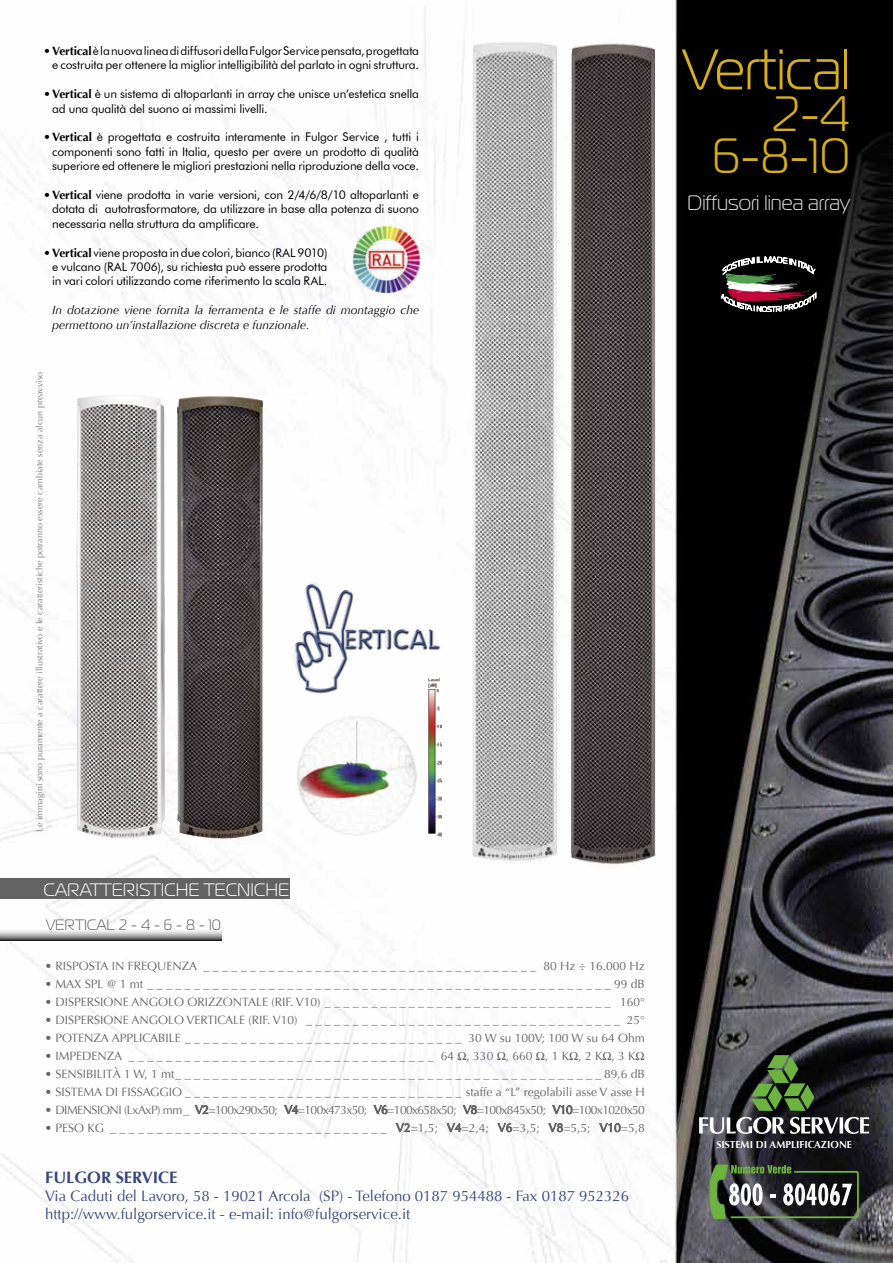
<style>
.page{position:relative;width:893px;height:1263px;background:#fff}
.page>*{position:absolute;margin:0;border:0;box-sizing:border-box;transform-origin:0 0}
.t1{font:57px "Magistral A";color:#d5af1d}
.t2{font:49.5px/42px "Magistral A";color:#d5af1d;text-align:right}
.t3{font:21px "Magistral A";color:#d6d6d6}
.t4{font:18px "Magistral A";color:#fff}
.t5{font:700 16.5px "Optima";color:#39467c}
.t6{font:15px/18px "Optima";color:#39467c}
.t7{font:15px "Magistral A";color:#636363}
.t8{font:12px/14.4px "Futura BT";letter-spacing:-.01em;color:#000;text-align:justify}
.t9{font:12px "Optima";color:#636363}
.t10{font:italic 12px/14.4px "Optima";letter-spacing:.005em;color:#000}
.t11{font:12px "Optima";letter-spacing:-.05em;color:#636363}
.t12{font:700 10.2px "Optima";color:#fff}
.t13{font:9px "Optima";color:#7c7c7c}
.s1{font-family:"Optima"}
.s2{font-family:"Optima";font-weight:700}
</style>
<div class="page">
<img style="left:0;top:0;width:893px;height:1263px">
<div style="left:0;top:878px;width:289px;height:21px;background:#636363"></div>
<img style="left:293px;top:579px;width:148px;height:118px">
<img style="left:76px;top:395px;width:89px;height:444px">
<img style="left:472px;top:35px;width:85px;height:834px">
<img style="left:571px;top:39px;width:84px;height:829px">
<img style="left:177px;top:396px;width:86px;height:443px">
<svg style="left:0;top:927px;width:221px;height:13px"></svg>
<div style="left:720px;top:255px;width:103px;height:64px;background:#000"></div>
<svg style="left:721px;top:256px;width:96px;height:56px"></svg>
<img style="left:296px;top:715px;width:77px;height:121px">
<img style="left:426px;top:677px;width:17px;height:160px">
<img style="left:353px;top:226px;width:68px;height:66px">
<svg style="left:709px;top:1164px;width:150px;height:55px;background:#4f5a4b"></svg>
<svg style="left:751px;top:1055px;width:63px;height:56px;background:#41612e"></svg>
<svg style="left:699px;top:1117px;width:170px;height:17px"></svg>
<p class="t8" style="left:44px;top:43px;width:377px;text-align:right"><span class="s1">•</span><span class="s2">Vertical</span> è la nuova linea di diffusori della Fulgor Service pensata, progettata e costruita per ottenere la miglior intelligibilità del parlato in ogni struttura.</p>
<p class="t8" style="left:52px;top:87px;width:368px;text-indent:-9px"><span class="s1">•</span><span class="s2">Vertical</span> è un sistema di altoparlanti in array che unisce un’estetica snella ad una qualità del suono ai massimi livelli.</p>
<p class="t8" style="left:52px;top:130px;width:368px;text-indent:-9px"><span class="s1">•</span><span class="s2">Vertical</span> è progettata e costruita interamente in Fulgor Service , tutti i componenti sono fatti in Italia, questo per avere un prodotto di qualità superiore ed ottenere le migliori prestazioni nella riproduzione della voce.</p>
<p class="t8" style="left:52px;top:187px;width:368px;text-indent:-9px"><span class="s1">•</span><span class="s2">Vertical</span> viene prodotta in varie versioni, con 2/4/6/8/10 altoparlanti e dotata di autotrasformatore, da utilizzare in base alla potenza di suono necessaria nella struttura da amplificare.</p>
<p class="t8" style="left:52px;top:245px;width:277px;text-indent:-9px"><span class="s1">•</span><span class="s2">Vertical</span> viene proposta in due colori, bianco (RAL 9010) e vulcano (RAL 7006), su richiesta può essere prodotta in vari colori utilizzando come riferimento la scala RAL.</p>
<p class="t10" style="left:52px;top:303px;width:368px">In dotazione viene fornita la ferramenta e le staffe di montaggio che permettono un’installazione discreta e funzionale.</p>
<p class="t13" style="left:34px;top:832px;width:462px;rotate:-90deg">Le immagini sono puramente a carattere illustrativo e le caratteristiche potranno essere cambiate senza alcun preavviso</p>
<h3 class="t4" style="left:44px;top:879px;width:247px">CARATTERISTICHE TECNICHE</h3>
<p class="t7" style="left:46px;top:916px;width:176px">VERTICAL 2 - 4 - 6 - 8 - 10</p>
<p class="t9" style="left:45px;top:958px;width:601px">• RISPOSTA IN FREQUENZA _ _ _ _ _ _ _ _ _ _ _ _ _ _ _ _ _ _ _ _ _ _ _ _ _ _ _ _ _ _ _ _ _ _ _ _ 80 Hz ÷ 16.000 Hz</p>
<p class="t9" style="left:45px;top:976px;width:601px">• MAX SPL @ 1 mt _ _ _ _ _ _ _ _ _ _ _ _ _ _ _ _ _ _ _ _ _ _ _ _ _ _ _ _ _ _ _ _ _ _ _ _ _ _ _ _ _ _ _ _ _ _ _ _ _ 99 dB</p>
<p class="t9" style="left:45px;top:994px;width:602px">• DISPERSIONE ANGOLO ORIZZONTALE (RIF. V10) _ _ _ _ _ _ _ _ _ _ _ _ _ _ _ _ _ _ _ _ _ _ _ _ _ _ _ _ _ _ _ 160°</p>
<p class="t9" style="left:45px;top:1012px;width:602px">• DISPERSIONE ANGOLO VERTICALE (RIF. V10) _ _ _ _ _ _ _ _ _ _ _ _ _ _ _ _ _ _ _ _ _ _ _ _ _ _ _ _ _ _ _ _ _ _ 25°</p>
<p class="t9" style="left:45px;top:1030px;width:601px">• POTENZA APPLICABILE _ _ _ _ _ _ _ _ _ _ _ _ _ _ _ _ _ _ _ _ _ _ _ _ _ _ _ _ _ _ 30 W su 100V; 100 W su 64 Ohm</p>
<p class="t9" style="left:45px;top:1048px;width:601px">• IMPEDENZA _ _ _ _ _ _ _ _ _ _ _ _ _ _ _ _ _ _ _ _ _ _ _ _ _ _ _ _ _ _ _ _ _ 64 Ω, 330 Ω, 660 Ω, 1 KΩ, 2 KΩ, 3 KΩ</p>
<p class="t9" style="left:45px;top:1066px;width:602px">• SENSIBILITÀ 1 W, 1 mt _ _ _ _ _ _ _ _ _ _ _ _ _ _ _ _ _ _ _ _ _ _ _ _ _ _ _ _ _ _ _ _ _ _ _ _ _ _ _ _ _ _ _ _ _ 89,6 dB</p>
<p class="t9" style="left:45px;top:1084px;width:601px">• SISTEMA DI FISSAGGIO _ _ _ _ _ _ _ _ _ _ _ _ _ _ _ _ _ _ _ _ _ _ _ _ _ _ _ _ _ _ staffe a “L” regolabili asse V asse H</p>
<p class="t11" style="left:45px;top:1102px;width:602px">• DIMENSIONI (LxAxP) mm _ V2=100x290x50; V4=100x473x50; V6=100x658x50; V8=100x845x50; V10=100x1020x50</p>
<p class="t9" style="left:45px;top:1120px;width:601px">• PESO KG _ _ _ _ _ _ _ _ _ _ _ _ _ _ _ _ _ _ _ _ _ _ _ _ _ _ _ _ _ _ V2=1,5; V4=2,4; V6=3,5; V8=5,5; V10=5,8</p>
<h3 class="t5" style="left:45px;top:1168px;width:134px">FULGOR SERVICE</h3>
<p class="t6" style="left:45px;top:1187px;width:586px">Via Caduti del Lavoro, 58 - 19021 Arcola (SP) - Telefono 0187 954488 - Fax 0187 952326 http://www.fulgorservice.it - e-mail: info@fulgorservice.it</p>
<h1 class="t1" style="left:683px;top:35px;width:169px">Vertical</h1>
<h2 class="t2" style="left:712px;top:91px;width:139px">2-4<br>6-8-10</h2>
<h3 class="t3" style="left:687px;top:190px;width:165px">Diffusori linea array</h3>
<p class="t12" style="left:716px;top:1138px;width:137px">SISTEMI DI AMPLIFICAZIONE</p>
</div>
